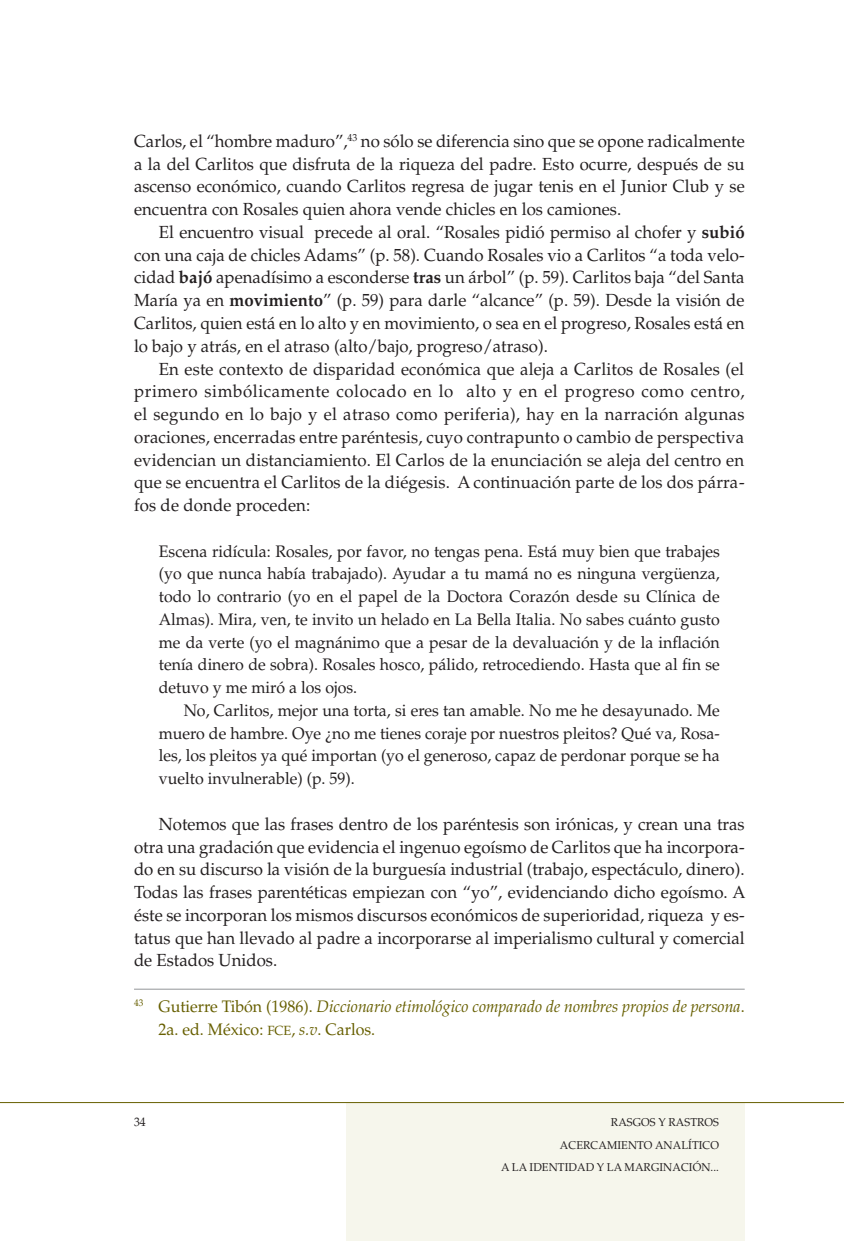
<style>
.page{position:relative;width:844px;height:1241px;background:#fff}
.page>*{position:absolute;margin:0;border:0;box-sizing:border-box;transform-origin:0 0}
.t1{font:17.5px/22.8px "Palatino";color:#231f20;text-align:justify;scale:.96 1}
.t2{font:16.62px/22.8px "Palatino";color:#231f20;text-align:justify;scale:.96 1}
.t3{font:italic 16.62px/22.8px "Palatino";color:#675f00;scale:.96 1}
.t4{font:12.25px "Palatino";color:#231f20;scale:.96 1}
.t5{font:11.38px "Palatino";color:#231f20;scale:.96 1}
.s1{font-weight:700}
.s2{font-style:normal}
.s3{font-family:"Palatino Roman SC800";font-style:normal;font-size:13.3px}
</style>
<div class="page">
<div style="left:346px;top:1102px;width:398px;height:138px;background:#f6f6ec"></div>
<hr style="left:0;top:1101px;width:843px;height:1px;background:#675f00">
<hr style="left:134px;top:988px;width:610px;height:1px;background:#939598">
<p class="t1" style="left:134px;top:130px;width:637px">Carlos, el “hombre maduro”,<sup>43</sup> no sólo se diferencia sino que se opone radicalmente a la del Carlitos que disfruta de la riqueza del padre. Esto ocurre, después de su ascenso económico, cuando Carlitos regresa de jugar tenis en el Junior Club y se encuentra con Rosales quien ahora vende chicles en los camiones.</p>
<p class="t1" style="left:134px;top:221px;width:637px;text-indent:25px">El encuentro visual precede al oral. “Rosales pidió permiso al chofer y <span class="s1">subió </span>con una caja de chicles Adams” (p. 58). Cuando Rosales vio a Carlitos “a toda velo&shy;cidad <span class="s1">bajó</span> apenadísimo a esconderse <span class="s1">tras</span> un árbol” (p. 59). Carlitos baja “del Santa María ya en <span class="s1">movimiento</span>” (p. 59) para darle “alcance” (p. 59). Desde la visión de Carlitos, quien está en lo alto y en movimiento, o sea en el progreso, Rosales está en lo bajo y atrás, en el atraso (alto/bajo, progreso/atraso).</p>
<p class="t1" style="left:134px;top:357px;width:637px;text-indent:25px">En este contexto de disparidad económica que aleja a Carlitos de Rosales (el primero simbólicamente colocado en lo alto y en el progreso como centro, el segundo en lo bajo y el atraso como periferia), hay en la narración algunas oraciones, encerradas entre paréntesis, cuyo contrapunto o cambio de perspectiva evidencian un distanciamiento. El Carlos de la enunciación se aleja del centro en que se encuentra el Carlitos de la diégesis. A continuación parte de los dos párra&shy;fos de donde proceden:</p>
<p class="t2" style="left:159px;top:540px;width:585px">Escena ridícula: Rosales, por favor, no tengas pena. Está muy bien que trabajes (yo que nunca había trabajado). Ayudar a tu mamá no es ninguna vergüenza, todo lo contrario (yo en el papel de la Doctora Corazón desde su Clínica de Almas). Mira, ven, te invito un helado en La Bella Italia. No sabes cuánto gusto me da verte (yo el magnánimo que a pesar de la devaluación y de la inflación tenía dinero de sobra). Rosales hosco, pálido, retrocediendo. Hasta que al fin se detuvo y me miró a los ojos.</p>
<p class="t2" style="left:159px;top:699px;width:585px;text-indent:25px">No, Carlitos, mejor una torta, si eres tan amable. No me he desayunado. Me muero de hambre. Oye ¿no me tienes coraje por nuestros pleitos? Qué va, Rosa&shy;les, los pleitos ya qué importan (yo el generoso, capaz de perdonar porque se ha vuelto invulnerable) (p. 59).</p>
<p class="t1" style="left:134px;top:812px;width:638px;text-indent:25px">Notemos que las frases dentro de los paréntesis son irónicas, y crean una tras otra una gradación que evidencia el ingenuo egoísmo de Carlitos que ha incorpora&shy;do en su discurso la visión de la burguesía industrial (trabajo, espectáculo, dinero).<br>Todas las frases parentéticas empiezan con “yo”, evidenciando dicho egoísmo. A éste se incorporan los mismos discursos económicos de superioridad, riqueza y es&shy;tatus que han llevado al padre a incorporarse al imperialismo cultural y comercial de Estados Unidos.</p>
<p class="t3" style="left:158px;top:995px;width:612px;text-indent:-24px"><sup>43</sup> <span class="s2">Gutierre Tibón (1986).</span> Diccionario etimológico comparado de nombres propios de persona<span class="s2">.<br>2a. ed. México:</span> <span class="s3">fce</span><span class="s2">,</span> s.v<span class="s2">. Carlos.</span></p>
<p class="t4" style="left:134px;top:1114px;width:14px">34</p>
<p class="t5" style="left:610px;top:1114px;width:9px">rasgos</p>
<p class="t5" style="left:658px;top:1114px;width:19px">y rastros</p>
<p class="t5" style="left:559px;top:1137px;width:9px">acercamiento</p>
<p class="t5" style="left:654px;top:1137px;width:10px">anal</p>
<p class="t5" style="left:688px;top:1137px;width:12px">ítico</p>
<p class="t5" style="left:501px;top:1160px;width:39px">ala identidad</p>
<p class="t5" style="left:596px;top:1160px;width:38px">y la marginaci</p>
<p class="t5" style="left:692px;top:1160px;width:29px">ón...</p>
</div>
